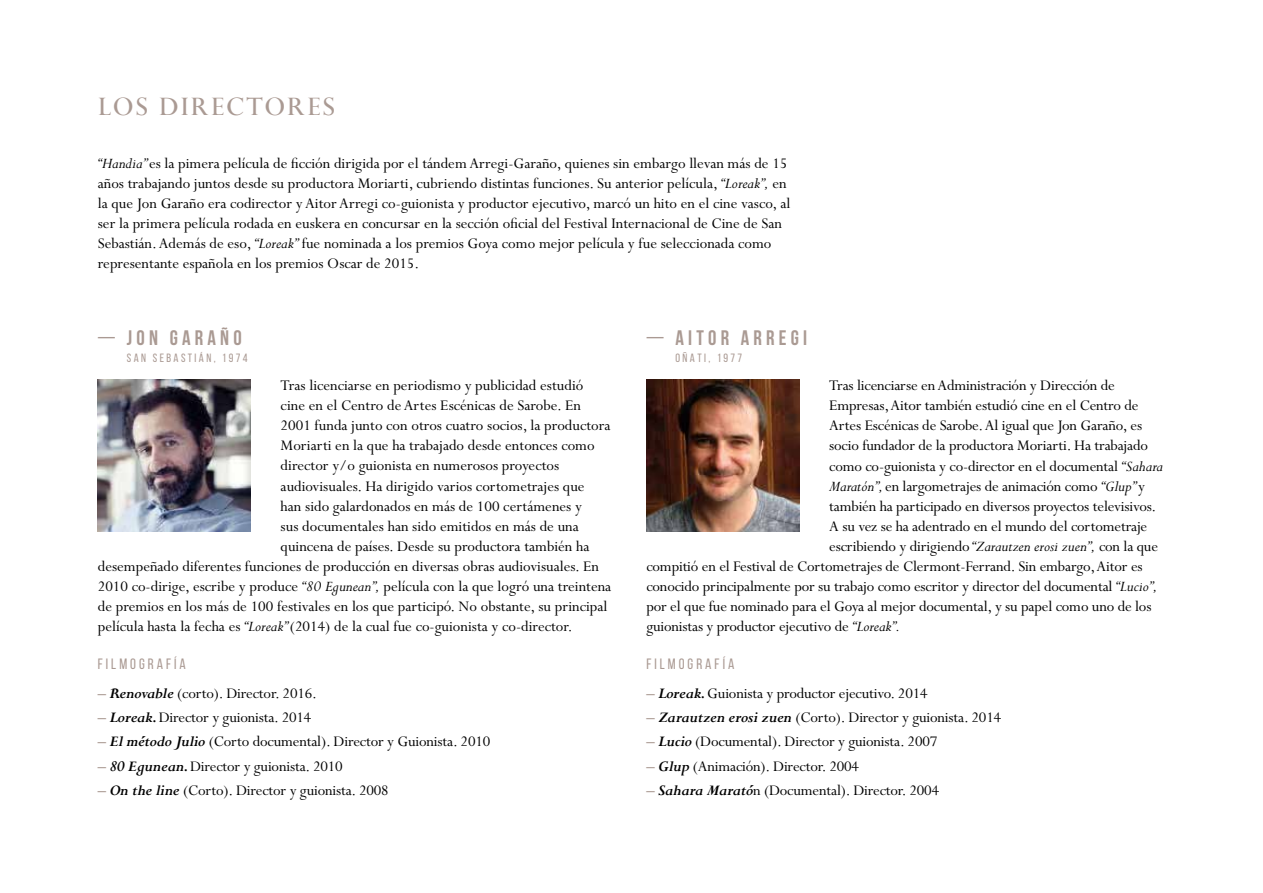
<style>
.page{position:relative;width:1263px;height:893px;background:#fff}
.page>*{position:absolute;margin:0;border:0;box-sizing:border-box;transform-origin:0 0}
.t1{font:24px "Perpetua Titling MT Std";letter-spacing:.1em;color:#aa9a93}
.t2{font:700 21px "Bebas Neue";letter-spacing:.2em;color:#aa9a93}
.t3{font:16.5px/20.1px "Perpetua Std";color:#000}
.t4{font:15px "Bebas Neue";letter-spacing:.2em;color:#aa9a93}
.t5{font:12px "Bebas Neue";letter-spacing:.2em;color:#aa9a93}
.s1{font-style:italic}
.s2{font-weight:400}
.s3{font-weight:700;font-style:italic;color:#aa9a93}
.s4{font-weight:700;font-style:italic}
</style>
<div class="page">
<img style="left:98px;top:380px;width:153px;height:151px">
<img style="left:646px;top:380px;width:153px;height:151px">
<h1 class="t1" style="left:98px;top:91px;width:239px">LOS DIRECTORES</h1>
<p class="t3" style="left:98px;top:153px;width:694px"><span class="s1">“Handia”</span> es la pimera película de ficción dirigida por el tándem Arregi-Garaño, quienes sin embargo llevan más de 15 años trabajando juntos desde su productora Moriarti, cubriendo distintas funciones. Su anterior película, <span class="s1">“Loreak”,</span> en la que Jon Garaño era codirector y Aitor Arregi co-guionista y productor ejecutivo, marcó un hito en el cine vasco, al ser la primera película rodada en euskera en concursar en la sección oficial del Festival Internacional de Cine de San Sebastián. Además de eso, <span class="s1">“Loreak”</span> fue nominada a los premios Goya como mejor película y fue seleccionada como representante española en los premios Oscar de 2015.</p>
<p class="t2" style="left:98px;top:327px;width:145px"><span class="s2">—</span> JON GARAÑO</p>
<p class="t5" style="left:127px;top:351px;width:122px">SAN SEBASTIÁN, 1974</p>
<p class="t3" style="left:281px;top:376px;width:304px">Tras licenciarse en periodismo y publicidad estudió</p>
<p class="t3" style="left:281px;top:396px;width:302px">cine en el Centro de Artes Escénicas de Sarobe. En</p>
<p class="t3" style="left:281px;top:416px;width:331px">2001 funda junto con otros cuatro socios, la productora</p>
<p class="t3" style="left:281px;top:436px;width:316px">Moriarti en la que ha trabajado desde entonces como</p>
<p class="t3" style="left:281px;top:456px;width:280px">director y/o guionista en numerosos proyectos</p>
<p class="t3" style="left:281px;top:476px;width:305px">audiovisuales. Ha dirigido varios cortometrajes que</p>
<p class="t3" style="left:281px;top:496px;width:303px">han sido galardonados en más de 100 certámenes y</p>
<p class="t3" style="left:281px;top:517px;width:300px">sus documentales han sido emitidos en más de una</p>
<p class="t3" style="left:281px;top:537px;width:310px">quincena de países. Desde su productora también ha</p>
<p class="t3" style="left:98px;top:557px;width:503px">desempeñado diferentes funciones de producción en diversas obras audiovisuales. En</p>
<p class="t3" style="left:98px;top:577px;width:515px">2010 co-dirige, escribe y produce <span class="s1">“80 Egunean”,</span> película con la que logró una treintena</p>
<p class="t3" style="left:98px;top:597px;width:511px">de premios en los más de 100 festivales en los que participó. No obstante, su principal</p>
<p class="t3" style="left:98px;top:617px;width:476px">película hasta la fecha es <span class="s1">“Loreak”</span> (2014) de la cual fue co-guionista y co-director.</p>
<p class="t4" style="left:98px;top:656px;width:89px">FILMOGRAFÍA</p>
<p class="t3" style="left:98px;top:683px;width:221px"><span class="s3">–</span> <span class="s4">Renovable</span> (corto). Director. 2016.</p>
<p class="t3" style="left:98px;top:708px;width:215px"><span class="s3">–</span> <span class="s4">Loreak.</span> Director y guionista. 2014</p>
<p class="t3" style="left:98px;top:732px;width:394px"><span class="s3">–</span> <span class="s4">El método Julio</span> (Corto documental). Director y Guionista. 2010</p>
<p class="t3" style="left:98px;top:756px;width:247px"><span class="s3">–</span> <span class="s4">80 Egunean.</span> Director y guionista. 2010</p>
<p class="t3" style="left:98px;top:781px;width:293px"><span class="s3">–</span> <span class="s4">On the line</span> (Corto). Director y guionista. 2008</p>
<p class="t2" style="left:646px;top:327px;width:162px"><span class="s2">—</span> AITOR ARREGI</p>
<p class="t5" style="left:675px;top:351px;width:68px">OÑATI, 1977</p>
<p class="t3" style="left:829px;top:376px;width:287px">Tras licenciarse en Administración y Dirección de</p>
<p class="t3" style="left:829px;top:396px;width:311px">Empresas, Aitor también estudió cine en el Centro de</p>
<p class="t3" style="left:829px;top:416px;width:314px">Artes Escénicas de Sarobe. Al igual que Jon Garaño, es</p>
<p class="t3" style="left:829px;top:436px;width:320px">socio fundador de la productora Moriarti. Ha trabajado</p>
<p class="t3" style="left:829px;top:456px;width:335px">como co-guionista y co-director en el documental <span class="s1">“Sahara</span></p>
<p class="t3" style="left:829px;top:476px;width:317px"><span class="s1">Maratón”,</span> en largometrajes de animación como <span class="s1">“Glup”</span> y</p>
<p class="t3" style="left:829px;top:496px;width:329px">también ha participado en diversos proyectos televisivos.</p>
<p class="t3" style="left:829px;top:517px;width:320px">A su vez se ha adentrado en el mundo del cortometraje</p>
<p class="t3" style="left:829px;top:537px;width:330px">escribiendo y dirigiendo <span class="s1">“Zarautzen erosi zuen”,</span> con la que</p>
<p class="t3" style="left:646px;top:557px;width:498px">compitió en el Festival de Cortometrajes de Clermont-Ferrand. Sin embargo, Aitor es</p>
<p class="t3" style="left:646px;top:577px;width:512px">conocido principalmente por su trabajo como escritor y director del documental <span class="s1">“Lucio”,</span></p>
<p class="t3" style="left:646px;top:597px;width:507px">por el que fue nominado para el Goya al mejor documental, y su papel como uno de los</p>
<p class="t3" style="left:646px;top:617px;width:255px">guionistas y productor ejecutivo de <span class="s1">“Loreak”.</span></p>
<p class="t4" style="left:646px;top:656px;width:89px">FILMOGRAFÍA</p>
<p class="t3" style="left:646px;top:683px;width:283px"><span class="s3">–</span> <span class="s4">Loreak.</span> Guionista y productor ejecutivo. 2014</p>
<p class="t3" style="left:646px;top:708px;width:356px"><span class="s3">–</span> <span class="s4">Zarautzen erosi zuen</span> (Corto). Director y guionista. 2014</p>
<p class="t3" style="left:646px;top:732px;width:292px"><span class="s3">–</span> <span class="s4">Lucio</span> (Documental). Director y guionista. 2007</p>
<p class="t3" style="left:646px;top:756px;width:214px"><span class="s3">–</span> <span class="s4">Glup</span> (Animación). Director. 2004</p>
<p class="t3" style="left:646px;top:781px;width:294px"><span class="s3">–</span> <span class="s4">Sahara Marató</span>n (Documental). Director. 2004</p>
</div>
